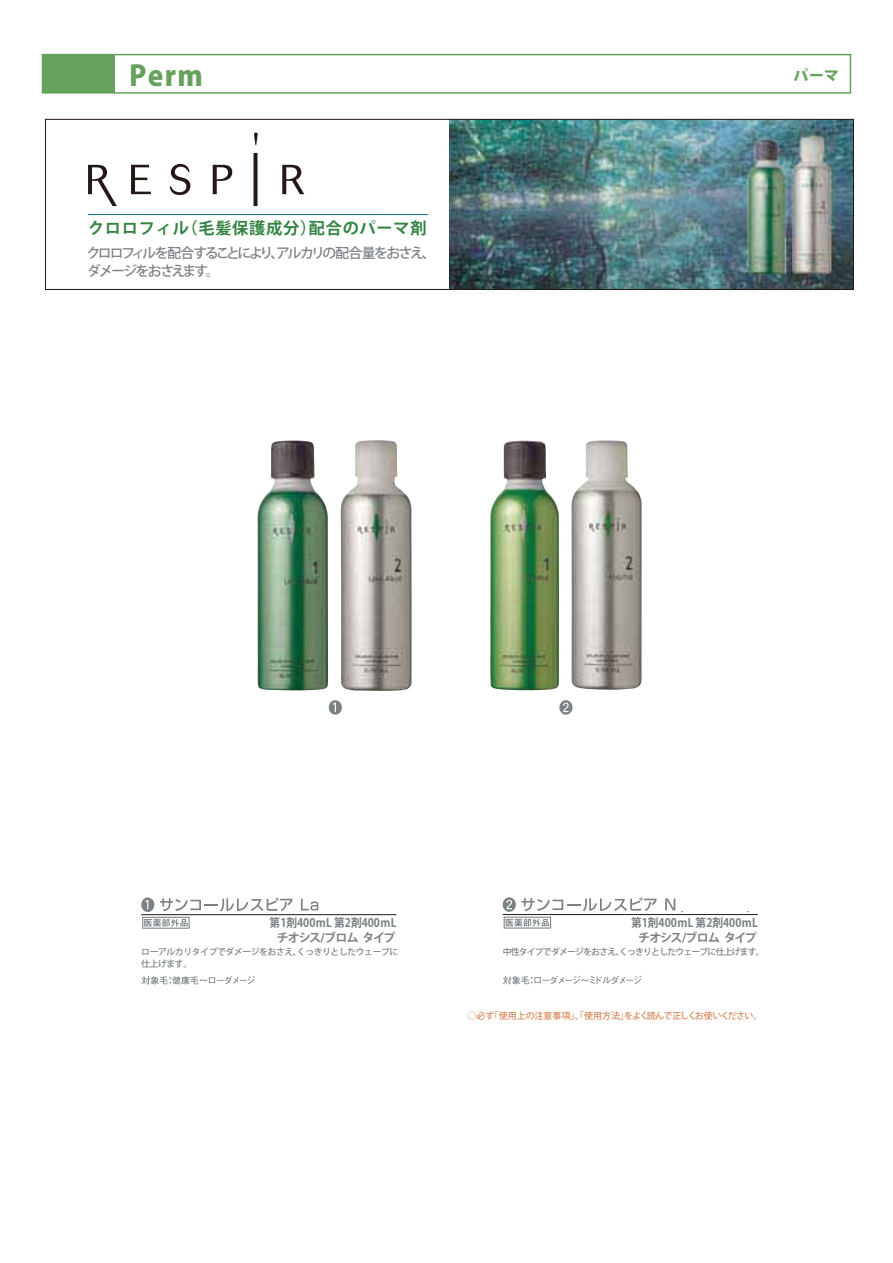
<style>
.page{position:relative;width:893px;height:1263px;background:#fff}
.page>*{position:absolute;margin:0;border:0;box-sizing:border-box;transform-origin:0 0}
.t1{font:28.05px "Koz Go Pro Heavy 90 msp RKSJ H";color:#67a15e}
.t2{font:16.2px "Koz Go Pro Bold 90 msp RKSJ H";letter-spacing:.045em;color:#338343}
.t3{font:15px "Koz Go Pro Heavy 90 msp RKSJ H";color:#67a15e}
.t4{font:13.8px/18px "Koz Go Pro Medium 90 msp RKSJ H";letter-spacing:-.13em;color:#7c8084}
.t5{font:12px "Koz Go Pro Bold 90 msp RKSJ H";letter-spacing:-.1em;color:#7b8184}
.t6{font:11.85px "Koz Go Pro Bold 90 msp RKSJ H";color:#7b8082;scale:.91 1}
.t7{font:9px "Koz Go Pr 6 N Medium 90 msp RKSJ H";letter-spacing:-.015em;color:#d68757}
.t8{font:8.85px/12px "Koz Go Pro Medium 90 msp RKSJ H";letter-spacing:-.05em;color:#7b8184}
.t9{font:8.85px "Koz Go Pro Medium 90 msp RKSJ H";letter-spacing:-.09em;color:#7b8184}
</style>
<div class="page">
<svg style="left:329px;top:700px;width:13px;height:15px"></svg>
<svg style="left:559px;top:700px;width:13px;height:15px"></svg>
<img style="left:257px;top:440px;width:71px;height:250px">
<img style="left:341px;top:440px;width:71px;height:251px">
<img style="left:490px;top:440px;width:69px;height:250px">
<img style="left:571px;top:440px;width:71px;height:250px">
<div style="left:42px;top:54px;width:809px;height:40px;border:2px solid #67a15e"></div>
<div style="left:43px;top:55px;width:72px;height:38px;background:#67a15e"></div>
<svg style="left:301px;top:898px;width:17px;height:12px"></svg>
<hr style="left:141px;top:914px;width:255px;height:1px;background:#231815">
<svg style="left:141px;top:976px;width:114px;height:8px"></svg>
<svg style="left:665px;top:898px;width:10px;height:12px"></svg>
<hr style="left:503px;top:914px;width:255px;height:1px;background:#231815">
<svg style="left:503px;top:976px;width:139px;height:8px"></svg>
<svg style="left:141px;top:897px;width:152px;height:32px"></svg>
<svg style="left:503px;top:897px;width:154px;height:31px"></svg>
<img style="left:449px;top:121px;width:402px;height:167px">
<hr style="left:88px;top:214px;width:340px;height:1px;background:#0c6e98">
<div style="left:45px;top:119px;width:808px;height:171px;border:1px solid #231815"></div>
<svg style="left:88px;top:165px;width:29px;height:41px"></svg>
<svg style="left:131px;top:165px;width:20px;height:29px"></svg>
<svg style="left:170px;top:164px;width:20px;height:31px"></svg>
<svg style="left:213px;top:165px;width:19px;height:29px"></svg>
<hr style="left:254px;top:153px;width:3px;height:53px;background:#231815">
<svg style="left:254px;top:132px;width:4px;height:13px"></svg>
<svg style="left:282px;top:165px;width:22px;height:29px"></svg>
<h1 class="t1" style="left:129px;top:64px;width:75px">Perm</h1>
<p class="t3" style="left:794px;top:69px;width:47px">パーマ</p>
<p class="t2" style="left:88px;top:222px;width:340px">クロロフィル（毛髪保護成分）配合のパーマ剤</p>
<p class="t4" style="left:87px;top:245px;width:350px">クロロフィルを配合することにより、アルカリの配合量をおさえ、ダメージをおさえます。</p>
<p class="t6" style="left:270px;top:918px;width:141px">第1剤400ｍL 第2剤400ｍL</p>
<p class="t6" style="left:631px;top:918px;width:141px">第1剤400ｍL 第2剤400ｍL</p>
<p class="t5" style="left:277px;top:933px;width:120px">チオシス/ブロム タイプ</p>
<p class="t5" style="left:638px;top:933px;width:120px">チオシス/ブロム タイプ</p>
<p class="t8" style="left:141px;top:947px;width:259px">ローアルカリタイプでダメージをおさえ、くっきりとしたウェーブに仕上げます。</p>
<p class="t9" style="left:503px;top:949px;width:264px">中性タイプでダメージをおさえ、くっきりとしたウェーブに仕上げます。</p>
<p class="t7" style="left:468px;top:1012px;width:296px">○必ず「使用上の注意事項」、「使用方法」をよく読んで正しくお使いください。</p>
</div>
